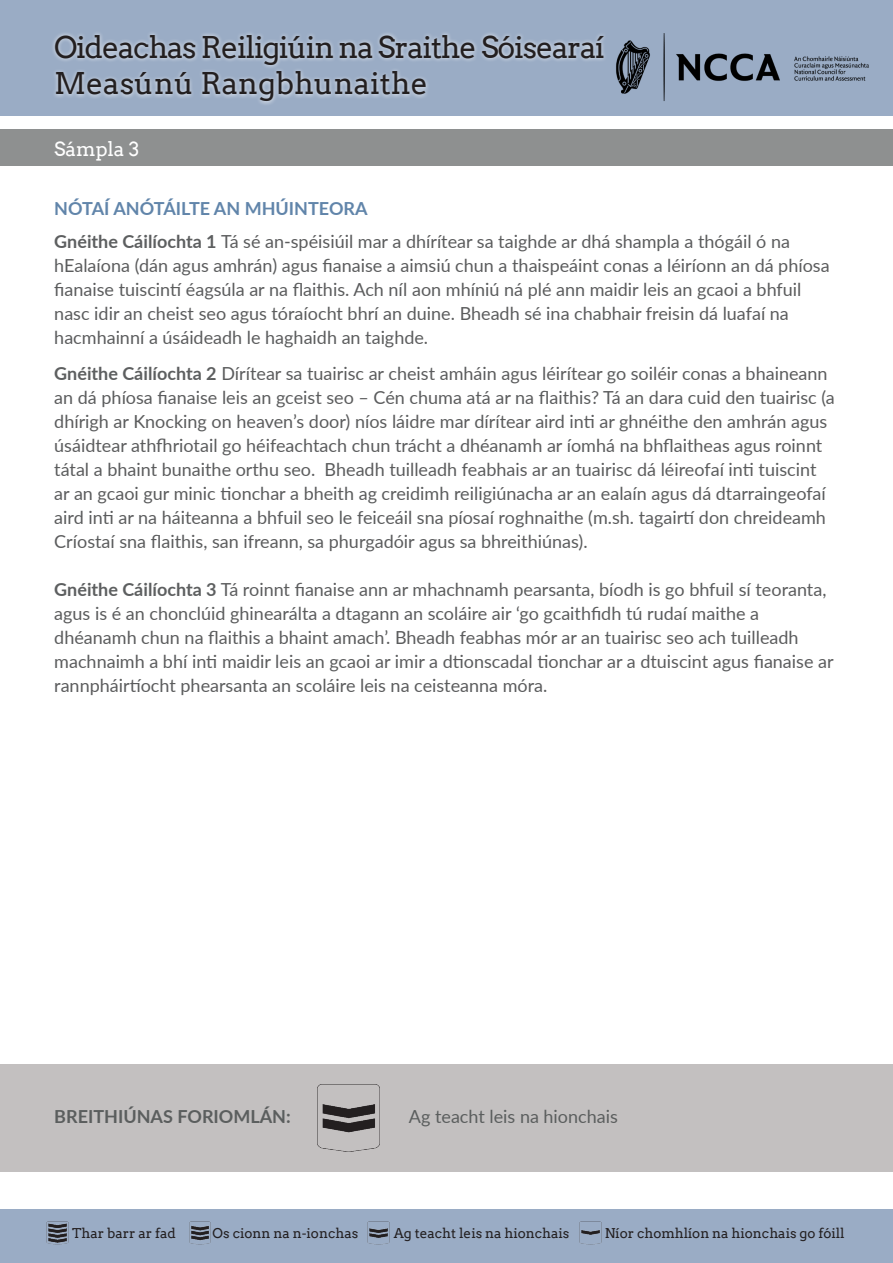
<style>
.page{position:relative;width:893px;height:1263px;background:#fff}
.page>*{position:absolute;margin:0;border:0;box-sizing:border-box;transform-origin:0 0}
.t1{font:30px/36px "Arvo";letter-spacing:-.04em;color:#231f20}
.t2{font:19.5px "Arvo";color:#fff}
.t3{font:18px/24px "Lato";color:#5b5c5d}
.t4{font:700 18px "Lato";color:#6185aa}
.t5{font:18px "Lato";color:#5b5e5e}
.t6{font:700 18px "Lato";color:#5b5e5e}
.t7{font:13.5px "Arvo";color:#231f20}
.s1{font-weight:700;color:#5d5f60}
</style>
<div class="page">
<div style="left:0;top:130px;width:893px;height:36px;background:#8e9090"></div>
<div style="left:0;top:0;width:893px;height:116px;background:#9aacc5"></div>
<div style="left:51px;top:31px;width:556px;height:75px;background:#fff;opacity:.73"></div>
<img style="left:599px;top:31px;width:270px;height:75px">
<div style="left:0;top:1209px;width:893px;height:54px;background:#9aacc5"></div>
<div style="left:0;top:1064px;width:893px;height:107px;background:#c3c0c0"></div>
<img style="left:317px;top:1084px;width:63px;height:68px">
<img style="left:47px;top:1221px;width:21px;height:24px">
<img style="left:189px;top:1221px;width:22px;height:24px">
<img style="left:368px;top:1221px;width:21px;height:24px">
<img style="left:579px;top:1221px;width:22px;height:24px">
<h1 class="t1" style="left:54px;top:29px;width:552px">Oideachas Reiligiúin na Sraithe Sóisearaí<br>Measúnú Rangbhunaithe</h1>
<p class="t2" style="left:54px;top:138px;width:87px">Sámpla 3</p>
<p class="t4" style="left:54px;top:196px;width:315px">NÓTAÍ ANÓTÁILTE AN MHÚINTEORA</p>
<p class="t3" style="left:54px;top:229px;width:777px"><span class="s1">Gnéithe Cáilíochta 1</span> Tá sé an-spéisiúil mar a dhírítear sa taighde ar dhá shampla a thógáil ó na hEalaíona (dán agus amhrán) agus fianaise a aimsiú chun a thaispeáint conas a léiríonn an dá phíosa fianaise tuiscintí éagsúla ar na flaithis. Ach níl aon mhíniú ná plé ann maidir leis an gcaoi a bhfuil nasc idir an cheist seo agus tóraíocht bhrí an duine. Bheadh sé ina chabhair freisin dá luafaí na hacmhainní a úsáideadh le haghaidh an taighde.</p>
<p class="t3" style="left:54px;top:361px;width:782px"><span class="s1">Gnéithe Cáilíochta 2</span> Dírítear sa tuairisc ar cheist amháin agus léirítear go soiléir conas a bhaineann an dá phíosa fianaise leis an gceist seo – Cén chuma atá ar na flaithis? Tá an dara cuid den tuairisc (a dhírigh ar Knocking on heaven’s door) níos láidre mar dírítear aird inti ar ghnéithe den amhrán agus úsáidtear athfhriotail go héifeachtach chun trácht a dhéanamh ar íomhá na bhflaitheas agus roinnt tátal a bhaint bunaithe orthu seo. Bheadh tuilleadh feabhais ar an tuairisc dá léireofaí inti tuiscint ar an gcaoi gur minic tionchar a bheith ag creidimh reiligiúnacha ar an ealaín agus dá dtarraingeofaí aird inti ar na háiteanna a bhfuil seo le feiceáil sna píosaí roghnaithe (m.sh. tagairtí don chreideamh Críostaí sna flaithis, san ifreann, sa phurgadóir agus sa bhreithiúnas).</p>
<p class="t3" style="left:54px;top:577px;width:781px"><span class="s1">Gnéithe Cáilíochta 3</span> Tá roinnt fianaise ann ar mhachnamh pearsanta, bíodh is go bhfuil sí teoranta, agus is é an chonclúid ghinearálta a dtagann an scoláire air ‘go gcaithfidh tú rudaí maithe a dhéanamh chun na flaithis a bhaint amach’. Bheadh feabhas mór ar an tuairisc seo ach tuilleadh machnaimh a bhí inti maidir leis an gcaoi ar imir a dtionscadal tionchar ar a dtuiscint agus fianaise ar rannpháirtíocht phearsanta an scoláire leis na ceisteanna móra.</p>
<p class="t6" style="left:54px;top:1103px;width:238px">BREITHIÚNAS FORIOMLÁN:</p>
<p class="t5" style="left:409px;top:1103px;width:210px">Ag teacht leis na hionchais</p>
<p class="t7" style="left:72px;top:1224px;width:105px">Thar barr ar fad</p>
<p class="t7" style="left:213px;top:1224px;width:147px">Os cionn na n-ionchas</p>
<p class="t7" style="left:394px;top:1224px;width:177px">Ag teacht leis na hionchais</p>
<p class="t7" style="left:605px;top:1224px;width:241px">Níor chomhlíon na hionchais go fóill</p>
</div>
